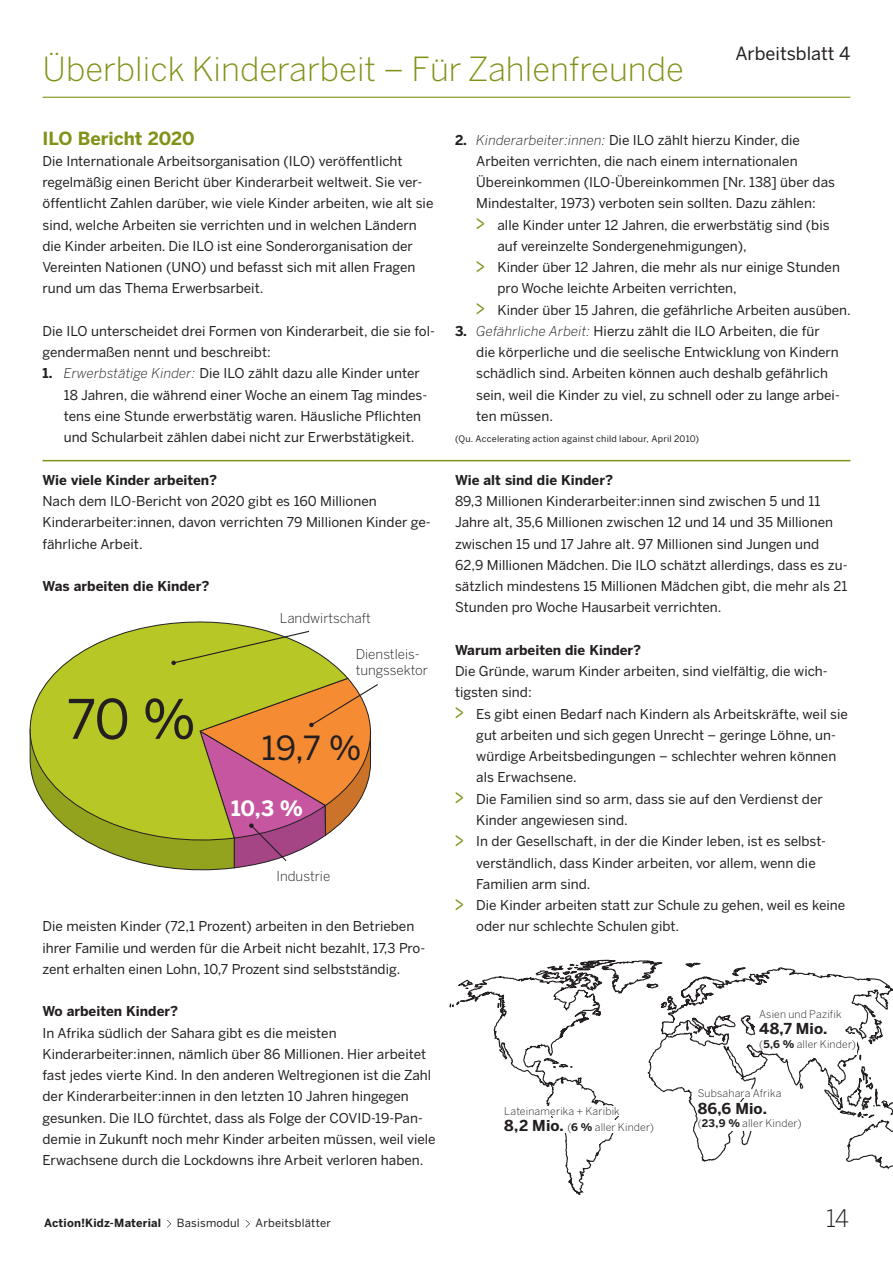
<style>
.page{position:relative;width:893px;height:1263px;background:#fff}
.page>*{position:absolute;margin:0;border:0;box-sizing:border-box;transform-origin:0 0}
._01_Fließtext_Auszei{font:54px "Benton Sans";color:#231f20}
.t1{font:300 33px "Benton Sans";color:#839118}
._01_Fließtext_Auszei-2{font:33px "Benton Sans";color:#231f20}
.t2{font:300 24px "Benton Sans";color:#231f20}
._01_Fließtext_Auszei-3{font:700 21px "Benton Sans";color:#fff}
.Fließtext{font:700 18px "Benton Sans";color:#839118}
.Fließtext-2{font:18px "Benton Sans";color:#231f20}
._01_Fließtext_Auszei-4{font:700 15px "Benton Sans";letter-spacing:.005em;color:#231f20}
.Fließtext-3{font:13.5px/21.3px "Benton Sans";color:#231f20}
.Fließtext-4{font:700 13.5px "Benton Sans";color:#231f20}
.t3{font:300 13.5px/16.2px "Benton Sans";color:#231f20}
.t4{font:11.25px "Benton Sans";letter-spacing:.015em;color:#231f20}
.t5{font:700 11.25px "Benton Sans";letter-spacing:.015em;color:#231f20}
._01_Fließtext_Auszei-5{font:300 10.5px "Benton Sans";letter-spacing:.02em;color:#231f20}
.Fließtext-5{font:9px "Benton Sans";letter-spacing:.02em;color:#231f20}
.s1{font-weight:700}
.s2{font-weight:300;font-style:italic}
.s3{font-size:22.5px;color:#839118}
.s4{font-weight:700;font-size:15px}
</style>
<div class="page">
<svg style="left:167px;top:1220px;width:4px;height:7px"></svg>
<svg style="left:245px;top:1220px;width:5px;height:7px"></svg>
<svg style="left:51px;top:621px;width:296px;height:56px"></svg>
<hr style="left:43px;top:97px;width:807px;height:1px;background:#839118">
<hr style="left:43px;top:460px;width:807px;height:1px;background:#839118">
<svg style="left:171px;top:630px;width:139px;height:35px;background:#b4c334"></svg>
<svg style="left:29px;top:677px;width:349px;height:194px"></svg>
<svg style="left:677px;top:967px;width:216px;height:195px"></svg>
<svg style="left:730px;top:967px;width:17px;height:10px"></svg>
<svg style="left:684px;top:962px;width:18px;height:6px"></svg>
<svg style="left:708px;top:1028px;width:18px;height:25px"></svg>
<svg style="left:686px;top:1010px;width:12px;height:25px"></svg>
<svg style="left:449px;top:959px;width:228px;height:236px"></svg>
<div style="left:545px;top:1106px;width:10px;height:10px;background:#fff"></div>
<div style="left:612px;top:1106px;width:10px;height:10px;background:#fff"></div>
<div style="left:549px;top:1118px;width:17px;height:15px;background:#fff"></div>
<div style="left:605px;top:1120px;width:15px;height:13px;background:#fff"></div>
<div style="left:742px;top:1089px;width:11px;height:9px;background:#fff"></div>
<div style="left:731px;top:1102px;width:15px;height:14px;background:#fff"></div>
<div style="left:728px;top:1116px;width:28px;height:15px;background:#fff"></div>
<svg style="left:824px;top:1004px;width:69px;height:166px"></svg>
<p class="t1" style="left:43px;top:49px;width:643px">Überblick Kinderarbeit – Für Zahlenfreunde</p>
<p class="Fließtext-2" style="left:735px;top:42px;width:117px">Arbeitsblatt 4</p>
<p class="Fließtext" style="left:43px;top:127px;width:154px">ILO Bericht 2020</p>
<p class="Fließtext-3" style="left:43px;top:150px;width:392px">Die Internationale Arbeitsorganisation (ILO) veröffentlicht regelmäßig einen Bericht über Kinderarbeit weltweit. Sie ver&shy;öffentlicht Zahlen darüber, wie viele Kinder arbeiten, wie alt sie sind, welche Arbeiten sie verrichten und in welchen Ländern die Kinder arbeiten. Die ILO ist eine Sonderorganisation der Vereinten Nationen (UNO) und befasst sich mit allen Fragen rund um das Thema Erwerbsarbeit.</p>
<p class="Fließtext-3" style="left:43px;top:320px;width:394px">Die ILO unterscheidet drei Formen von Kinderarbeit, die sie fol&shy;gendermaßen nennt und beschreibt:</p>
<p class="Fließtext-3" style="left:64px;top:363px;width:365px;text-indent:-21px"><span class="s1">1.</span> <span class="s2">Erwerbstätige Kinder:</span> Die ILO zählt dazu alle Kinder unter 18 Jahren, die während einer Woche an einem Tag mindes&shy;tens eine Stunde erwerbstätig waren. Häusliche Pflichten und Schularbeit zählen dabei nicht zur Erwerbstätigkeit.</p>
<p class="Fließtext-4" style="left:43px;top:472px;width:176px">Wie viele Kinder arbeiten?</p>
<p class="Fließtext-3" style="left:43px;top:490px;width:390px">Nach dem ILO-Bericht von 2020 gibt es 160 Millionen<br>Kinderarbeiter:innen, davon verrichten 79 Millionen Kinder ge&shy;fährliche Arbeit.</p>
<p class="Fließtext-4" style="left:43px;top:578px;width:168px">Was arbeiten die Kinder?</p>
<p class="_01_Fließtext_Auszei" style="left:67px;top:687px;width:131px">70 %</p>
<p class="t3" style="left:280px;top:609px;width:93px">Landwirtschaft</p>
<p class="t3" style="left:356px;top:645px;width:74px">Dienstleis&shy;tungssektor</p>
<p class="_01_Fließtext_Auszei-2" style="left:261px;top:728px;width:101px">19,7 %</p>
<p class="_01_Fließtext_Auszei-3" style="left:231px;top:796px;width:73px">10,3 %</p>
<p class="t3" style="left:276px;top:868px;width:55px">Industrie</p>
<p class="Fließtext-3" style="left:43px;top:915px;width:384px">Die meisten Kinder (72,1 Prozent) arbeiten in den Betrieben ihrer Familie und werden für die Arbeit nicht bezahlt, 17,3 Pro&shy;zent erhalten einen Lohn, 10,7 Prozent sind selbstständig.</p>
<p class="Fließtext-4" style="left:43px;top:1003px;width:137px">Wo arbeiten Kinder?</p>
<p class="Fließtext-3" style="left:43px;top:1022px;width:395px">In Afrika südlich der Sahara gibt es die meisten Kinderarbeiter:innen, nämlich über 86 Millionen. Hier arbeitet fast jedes vierte Kind. In den anderen Weltregionen ist die Zahl der Kinderarbeiter:innen in den letzten 10 Jahren hingegen gesunken. Die ILO fürchtet, dass als Folge der COVID-19-Pan&shy;demie in Zukunft noch mehr Kinder arbeiten müssen, weil viele Erwachsene durch die Lockdowns ihre Arbeit verloren haben.</p>
<p class="Fließtext-3" style="left:476px;top:129px;width:360px;text-indent:-21px"><span class="s1">2.</span> <span class="s2">Kinderarbeiter:innen:</span> Die ILO zählt hierzu Kinder, die Arbeiten verrichten, die nach einem internationalen Übereinkommen (ILO-Übereinkommen [Nr. 138] über das Mindestalter, 1973) verboten sein sollten. Dazu zählen:</p>
<p class="Fließtext-3" style="left:497px;top:214px;width:334px;text-indent:-21px"><span class="s3">&gt;</span> alle Kinder unter 12 Jahren, die erwerbstätig sind (bis auf vereinzelte Sondergenehmigungen),</p>
<p class="Fließtext-3" style="left:497px;top:256px;width:344px;text-indent:-21px"><span class="s3">&gt;</span> Kinder über 12 Jahren, die mehr als nur einige Stunden pro Woche leichte Arbeiten verrichten,</p>
<p class="Fließtext-3" style="left:476px;top:299px;width:376px"><span class="s3">&gt;</span> Kinder über 15 Jahren, die gefährliche Arbeiten ausüben.</p>
<p class="Fließtext-3" style="left:476px;top:320px;width:365px;text-indent:-21px"><span class="s1">3.</span> <span class="s2">Gefährliche Arbeit:</span> Hierzu zählt die ILO Arbeiten, die für die körperliche und die seelische Entwicklung von Kindern schädlich sind. Arbeiten können auch deshalb gefährlich sein, weil die Kinder zu viel, zu schnell oder zu lange arbei&shy;ten müssen.</p>
<p class="Fließtext-5" style="left:455px;top:434px;width:246px">(Qu. Accelerating action against child labour, April 2010)</p>
<p class="Fließtext-4" style="left:455px;top:472px;width:160px">Wie alt sind die Kinder?</p>
<p class="Fließtext-3" style="left:455px;top:490px;width:394px">89,3 Millionen Kinderarbeiter:innen sind zwischen 5 und 11<br>Jahre alt, 35,6 Millionen zwischen 12 und 14 und 35 Millionen zwischen 15 und 17 Jahre alt. 97 Millionen sind Jungen und 62,9 Millionen Mädchen. Die ILO schätzt allerdings, dass es zu&shy;sätzlich mindestens 15 Millionen Mädchen gibt, die mehr als 21<br>Stunden pro Woche Hausarbeit verrichten.</p>
<p class="Fließtext-4" style="left:455px;top:642px;width:188px">Warum arbeiten die Kinder?</p>
<p class="Fließtext-3" style="left:455px;top:660px;width:374px">Die Gründe, warum Kinder arbeiten, sind vielfältig, die wich&shy;tigsten sind:</p>
<p class="Fließtext-3" style="left:476px;top:703px;width:373px;text-indent:-21px"><span class="s3">&gt;</span> Es gibt einen Bedarf nach Kindern als Arbeitskräfte, weil sie gut arbeiten und sich gegen Unrecht – geringe Löhne, un&shy;würdige Arbeitsbedingungen – schlechter wehren können als Erwachsene.</p>
<p class="Fließtext-3" style="left:476px;top:788px;width:348px;text-indent:-21px"><span class="s3">&gt;</span> Die Familien sind so arm, dass sie auf den Verdienst der<br>Kinder angewiesen sind.</p>
<p class="Fließtext-3" style="left:476px;top:830px;width:351px;text-indent:-21px"><span class="s3">&gt;</span> In der Gesellschaft, in der die Kinder leben, ist es selbst&shy;verständlich, dass Kinder arbeiten, vor allem, wenn die<br>Familien arm sind.</p>
<p class="Fließtext-3" style="left:476px;top:894px;width:371px;text-indent:-21px"><span class="s3">&gt;</span> Die Kinder arbeiten statt zur Schule zu gehen, weil es keine oder nur schlechte Schulen gibt.</p>
<p class="_01_Fließtext_Auszei-5" style="left:504px;top:1105px;width:117px">Lateinamerika + Karibik</p>
<p class="_01_Fließtext_Auszei-5" style="left:504px;top:1121px;width:151px"><span class="s4">8,2 Mio.</span> (<span class="s1">6 %</span> aller Kinder)</p>
<p class="_01_Fließtext_Auszei-5" style="left:759px;top:1008px;width:84px">Asien und Pazifik</p>
<p class="_01_Fließtext_Auszei-4" style="left:759px;top:1020px;width:70px">48,7 Mio.</p>
<p class="_01_Fließtext_Auszei-5" style="left:759px;top:1038px;width:98px">(<span class="s1">5,6 %</span> aller Kinder)</p>
<p class="_01_Fließtext_Auszei-5" style="left:698px;top:1087px;width:85px">Subsahara Afrika</p>
<p class="_01_Fließtext_Auszei-4" style="left:698px;top:1099px;width:71px">86,6 Mio.</p>
<p class="_01_Fließtext_Auszei-5" style="left:698px;top:1117px;width:105px">(<span class="s1">23,9 %</span> aller Kinder)</p>
<p class="t5" style="left:44px;top:1217px;width:119px">Action!Kidz-Material</p>
<p class="t4" style="left:177px;top:1217px;width:64px">Basismodul</p>
<p class="t4" style="left:256px;top:1217px;width:77px">Arbeitsblätter</p>
<h3 class="t2" style="left:826px;top:1204px;width:25px">14</h3>
</div>
